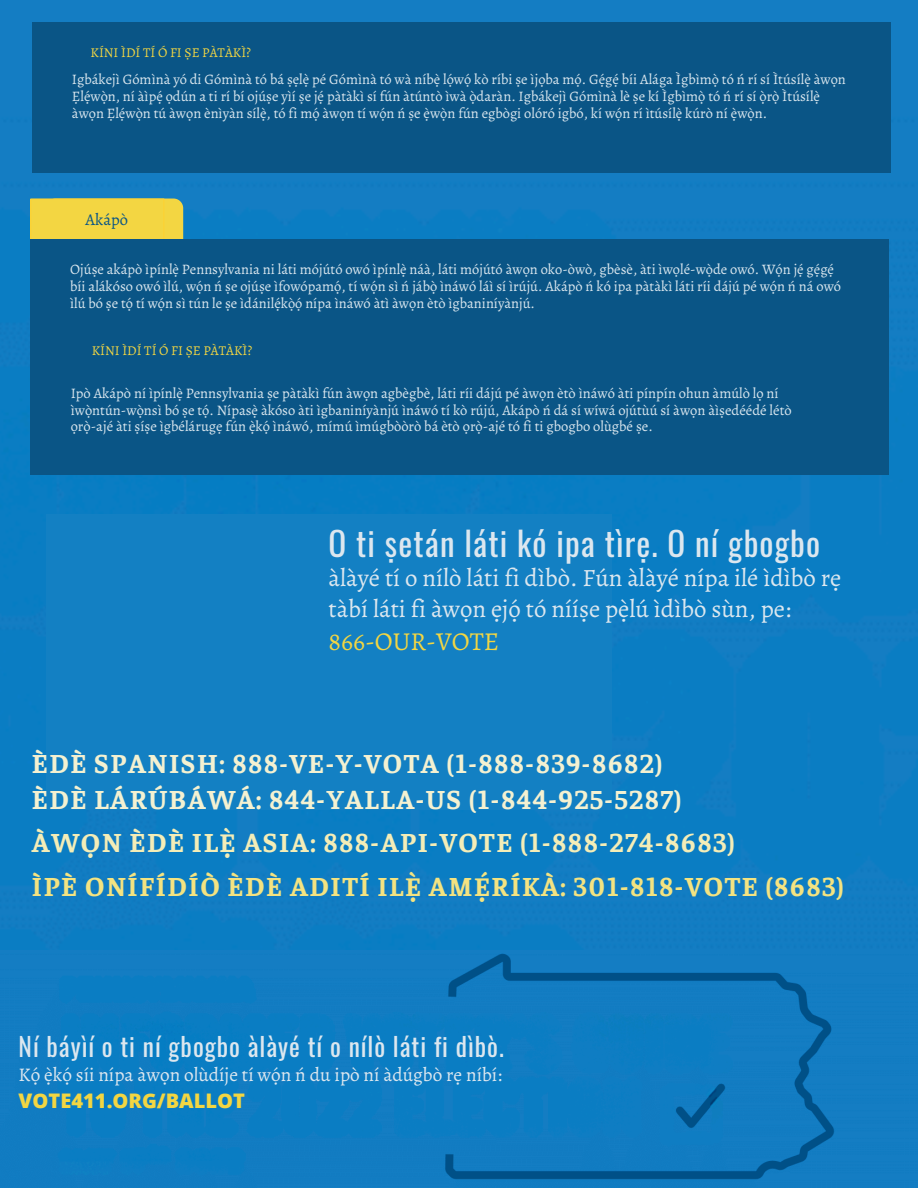
<style>
.page{position:relative;width:918px;height:1188px;background:#fff}
.page>*{position:absolute;margin:0;border:0;box-sizing:border-box;transform-origin:0 0}
.t1{font:33px "Oswald";letter-spacing:.035em;color:#dce7ef}
.t2{font:700 27.45px/43.8px "Faustina";letter-spacing:.055em;color:#f4e381}
.t3{font:700 27.45px "Faustina";letter-spacing:.055em;color:#f4f1d1}
.t4{font:25.95px "Alegreya";color:#f3d642}
.t5{font:25.5px "Oswald";letter-spacing:.04em;color:#dce7ef}
.t6{font:24.9px/31px "Alegreya";color:#dce7ef}
.t7{font:800 20.1px "Open Sans";color:#f3d642}
.t8{font:19.35px "Alegreya";color:#dce7ef}
.t9{font:16.5px "Alegreya";color:#0a5586}
.t10{font:14.55px/16.8px "Alegreya";color:#d9e6ee}
.t11{font:13.95px "Alegreya";color:#dce7ef}
.t12{font:13.5px "Alegreya";color:#f4d742}
.s1{color:#f4f1d1}
.s2{color:#f4edb7}
</style>
<div class="page">
<img style="left:0;top:0;width:918px;height:951px">
<img style="left:0;top:951px;width:918px;height:237px">
<div style="left:30px;top:198px;width:153px;height:41px;background:#f3d642"></div>
<div style="left:30px;top:239px;width:859px;height:236px;background:#0a5586"></div>
<div style="left:32px;top:22px;width:858px;height:151px;background:#0a5586"></div>
<div style="left:46px;top:514px;width:565px;height:296px;background:#1380c3"></div>
<h2 class="t12" style="left:91px;top:43px;width:162px">KÍNI ÌDÍ TÍ Ó FI ṢE PÀTÀKÌ?</h2>
<p class="t10" style="left:72px;top:71px;width:775px">Igbákejì Gómìnà yó di Gómìnà tó bá ṣẹlẹ̀ pé Gómìnà tó wà níbẹ̀ lọ́wọ́ kò ríbi ṣe ìjọba mọ́ . Gẹ́gẹ́ bíi Alága Ìgbìmọ̀ tó ń rí sí Ìtúsílẹ̀ àwọn<br>Ẹlẹ́wọ̀n, ní àìpẹ́ ọdún a ti rí bí ojúṣe yìí ṣe jẹ́ pàtàkì sí fún àtúntò ìwà ọ̀daràn. Igbákejì Gómìnà lè ṣe kí Ìgbìmọ̀ tó ń rí sí ọ̀rọ̀ Ìtúsílẹ̀ àwọn Ẹlẹ́wọ̀n tú àwọn ènìyàn sílẹ̀ ,ẹ̀ tó fi mọ́ àwọn tí wọ́n ń ṣe ẹ̀wẹ̀ ọ̀n fún egbògi olóró igbó, kí wọ́n rí ìtúsílẹ̀ kúrò ní ẹ̀wẹ̀ ọ̀n.</p>
<p class="t11" style="left:70px;top:77px;width:6px">.</p>
<p class="t9" style="left:86px;top:208px;width:44px">Akápò</p>
<h4 class="t10" style="left:70px;top:261px;width:772px">Ojúṣe akápò ìpínlẹ̀ Pennsylvania ni láti mójútó owó ìpínlẹ̀ náà, láti mójútó àwọn oko-òwò, gbèsè, àti ìwọlé-wọ̀de owó. Wọ́n jẹ́ gẹ́gẹ́ bíi alákóso owó ìlú, wọ́n ń ṣe ojúṣe ìfowópamọ́, tí wọ́n sì ń jábọ̀ ìnáwó láì sí ìrújú. Akápò ń kó ipa pàtàkì láti ríi dájú pé wọ́n ń ná owó ìlú bó ṣe tọ́ tí wọ́n sì tún le ṣe ìdánilẹ́kọ̀ọ́ nípa ìnáwó àtì àwọn ètò ìgbaniníyànjú.</h4>
<p class="t12" style="left:92px;top:341px;width:162px">KÍNI ÌDÍ TÍ Ó FI ṢE PÀTÀKÌ?</p>
<h5 class="t10" style="left:71px;top:384px;width:723px">Ipò Akápò ní ìpínlẹ̀ Pennsylvania ṣe pàtàkì fún àwọn agbègbè, láti ríi dájú pé àwọn ètò ìnáwó àti pínpín ohun àmúlò lọ ní ìwọ̀ntún-wọ̀nsì bó ṣe tọ́ . Nípasẹ̀ àkóso àti ìgbaniníyànjú ìnáwó tí kò rújú, Akápò ń dá sí wíwá ojútùú sí àwọn àìṣedéédé létò ọrọ̀-ajé àti ṣíṣe ìgbélárugẹ fún ẹ̀kẹ̀ ọ́ ìnáwó, mímú ìmúgbòòrò bá ètò ọrọ̀-ajé tó fi ti gbogbo olùgbé ṣe.</h5>
<h1 class="t1" style="left:329px;top:518px;width:493px">O ti ṣetán láti kó ipa tìrẹ. O ní gbogbo</h1>
<h1 class="t6" style="left:329px;top:562px;width:514px">àlàyé tí o nílò láti fi dìbò. Fún àlàyé nípa ilé ìdìbò rẹ tàbí láti fi àwọn ẹjọ́ tó nííṣe pẹ̀lẹ̀ú ìdìbò sùn, pe:</h1>
<h1 class="t4" style="left:329px;top:624px;width:172px">866-OUR-VOTE</h1>
<p class="t3" style="left:32px;top:744px;width:632px">ÈDÈ SPANISH: 888-VE-Y-VOTA (1-888-839-8682)</p>
<h1 class="t2" style="left:32px;top:775px;width:813px"><span class="s1">ÈDÈ LÁRÚBÁWÁ: 844-YALLA-US (1-844-925-5287)<br></span><span class="s2">ÀWỌN ÈDÈ ILẸ̀ ASIA: 888-API-VOTE (1-888-274-8683)<br></span>ÌPÈ ONÍFÍDÍÒ ÈDÈ ADITÍ ILẸ̀ AMẸ́RÍKÀ: 301-818-VOTE (8683)</h1>
<p class="t5" style="left:19px;top:1026px;width:487px">Ní báyìí o ti ní gbogbo àlàyé tí o nílò láti fi dìbò.</p>
<p class="t8" style="left:19px;top:1061px;width:485px">Kọ́ ẹ̀kẹ̀ ọ́ síi nípa àwọn olùdíje tí wọ́n ń du ipò ní àdúgbò rẹ níbí:</p>
<p class="t7" style="left:19px;top:1087px;width:228px">VOTE411.ORG/BALLOT</p>
<h3 class="t5" style="left:19px;top:1011px;width:6px">.</h3>
</div>
